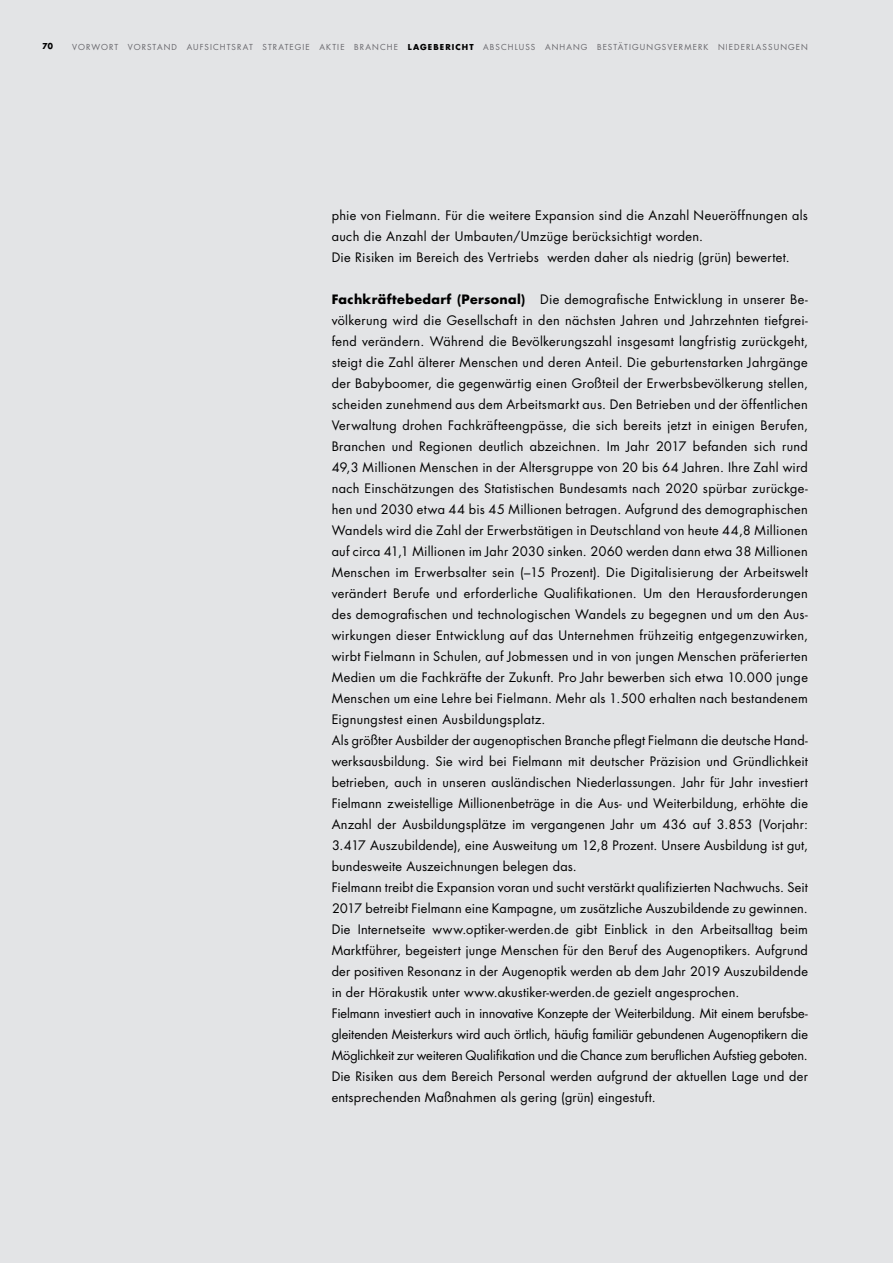
<style>
.page{position:relative;width:893px;height:1263px;background:#e3e4e6}
.page>*{position:absolute;margin:0;border:0;box-sizing:border-box;transform-origin:0 0}
.t1{font:14.25px/21px "Fi Futura";letter-spacing:.015em;color:#000}
.t2{font:9px "Fi Futura";letter-spacing:.12em;color:#68676c}
.t3{font:700 9px "Fi Futura";color:#000}
.s1{font-weight:700;color:#000}
.s2{font-weight:700}
</style>
<div class="page">
<p class="t3" style="left:43px;top:41px;width:12px">70</p>
<p class="t2" style="left:72px;top:41px;width:737px">VORWORT VORSTAND AUFSICHTSRAT STRATEGIE AKTIE BRANCHE <span class="s1">LAGEBERICHT</span> ABSCHLUSS ANHANG BESTÄTIGUNGSVERMERK NIEDERLASSUNGEN</p>
<p class="t1" style="left:332px;top:204px;width:478px">phie von Fielmann. Für die weitere Expansion sind die Anzahl Neueröffnungen als auch die Anzahl der Umbauten/Umzüge berücksichtigt worden.<br>Die Risiken im Bereich des Vertriebs werden daher als niedrig (grün) bewertet.</p>
<p class="t1" style="left:332px;top:288px;width:478px"><span class="s2">Fachkräftebedarf (Personal)</span> Die demografische Entwicklung in unserer Be&shy;völkerung wird die Gesellschaft in den nächsten Jahren und Jahrzehnten tiefgrei&shy;fend verändern. Während die Bevölkerungszahl insgesamt langfristig zurückgeht, steigt die Zahl älterer Menschen und deren Anteil. Die geburtenstarken Jahrgänge der Babyboomer, die gegenwärtig einen Großteil der Erwerbsbevölkerung stellen, scheiden zunehmend aus dem Arbeitsmarkt aus. Den Betrieben und der öffentlichen Verwaltung drohen Fachkräfteengpässe, die sich bereits jetzt in einigen Berufen, Branchen und Regionen deutlich abzeichnen. Im Jahr 2017 befanden sich rund 49,3 Millionen Menschen in der Altersgruppe von 20 bis 64 Jahren. Ihre Zahl wird nach Einschätzungen des Statistischen Bundesamts nach 2020 spürbar zurückge&shy;hen und 2030 etwa 44 bis 45 Millionen betragen. Aufgrund des demographischen Wandels wird die Zahl der Erwerbstätigen in Deutschland von heute 44,8 Millionen auf circa 41,1 Millionen im Jahr 2030 sinken. 2060 werden dann etwa 38 Millionen Menschen im Erwerbsalter sein (–15 Prozent). Die Digitalisierung der Arbeitswelt verändert Berufe und erforderliche Qualifikationen. Um den Herausforderungen des demografischen und technologischen Wandels zu begegnen und um den Aus&shy;wirkungen dieser Entwicklung auf das Unternehmen frühzeitig entgegenzuwirken, wirbt Fielmann in Schulen, auf Jobmessen und in von jungen Menschen präferierten Medien um die Fachkräfte der Zukunft. Pro Jahr bewerben sich etwa 10.000 junge Menschen um eine Lehre bei Fielmann. Mehr als 1.500 erhalten nach bestandenem Eignungstest einen Ausbildungsplatz.<br>Als größter Ausbilder der augenoptischen Branche pflegt Fielmann die deutsche Hand&shy;werksausbildung. Sie wird bei Fielmann mit deutscher Präzision und Gründlichkeit betrieben, auch in unseren ausländischen Niederlassungen. Jahr für Jahr investiert Fielmann zweistellige Millionenbeträge in die Aus- und Weiterbildung, erhöhte die Anzahl der Ausbildungsplätze im vergangenen Jahr um 436 auf 3.853 (Vorjahr:<br>3.417 Auszubildende), eine Ausweitung um 12,8 Prozent. Unsere Ausbildung ist gut, bundesweite Auszeichnungen belegen das.<br>Fielmann treibt die Expansion voran und sucht verstärkt qualifizierten Nachwuchs. Seit 2017 betreibt Fielmann eine Kampagne, um zusätzliche Auszubildende zu gewinnen.<br>Die Internetseite www.optiker-werden.de gibt Einblick in den Arbeitsalltag beim Marktführer, begeistert junge Menschen für den Beruf des Augenoptikers. Aufgrund der positiven Resonanz in der Augenoptik werden ab dem Jahr 2019 Auszubildende in der Hörakustik unter www.akustiker-werden.de gezielt angesprochen.<br>Fielmann investiert auch in innovative Konzepte der Weiterbildung. Mit einem berufsbe&shy;gleitenden Meisterkurs wird auch örtlich, häufig familiär gebundenen Augenoptikern die Möglichkeit zur weiteren Qualifikation und die Chance zum beruflichen Aufstieg geboten.<br>Die Risiken aus dem Bereich Personal werden aufgrund der aktuellen Lage und der entsprechenden Maßnahmen als gering (grün) eingestuft.</p>
</div>
